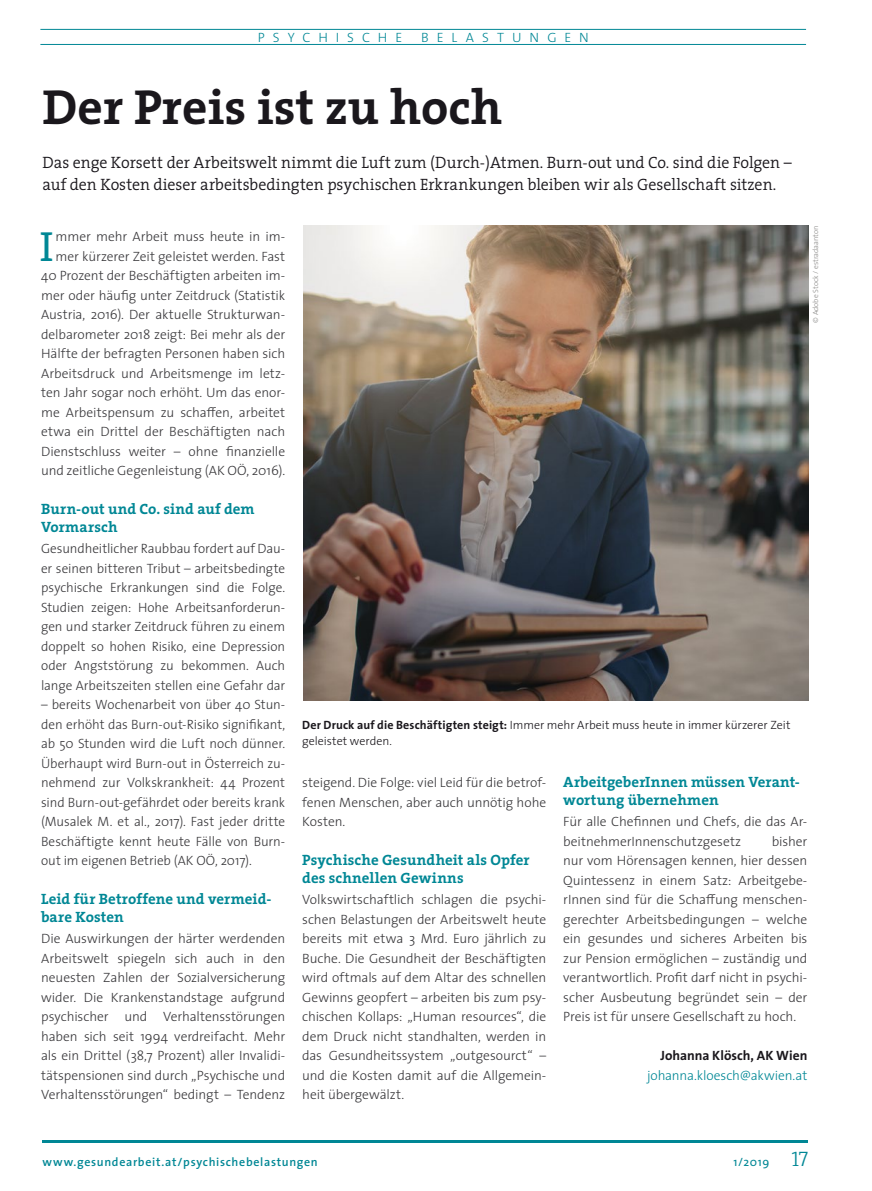
<style>
.page{position:relative;width:872px;height:1191px;background:#fff}
.page>*{position:absolute;margin:0;border:0;box-sizing:border-box;transform-origin:0 0}
.t1{font:700 49.5px "The Serif";color:#1a171c}
.t2{font:42.45px "The Serif";color:#008795}
.t3{font:300 16.5px/22.5px "The Serif";color:#1a171c}
.t4{font:700 15px/18px "The Serif";letter-spacing:.005em;color:#008795}
.t5{font:300 13.5px/19.5px "The Sans";letter-spacing:-.005em;color:#38373a;text-align:justify}
.t6{font:300 13.5px "The Sans";letter-spacing:-.01em;color:#008795}
.t7{font:700 13.5px "The Sans";color:#1a171c}
.t8{font:300 13.5px "The Sans";letter-spacing:.595em;color:#008795}
.t9{font:300 13.5px "The Sans";letter-spacing:.59em;color:#008795}
.t10{font:300 12px/16.5px "The Sans";letter-spacing:-.005em;color:#1a171c}
.t11{font:600 12px "The Sans";letter-spacing:.055em;color:#008795}
.t12{font:12px "The Sans";color:#008795}
.t13{font:300 7.5px "The Sans";color:#888785}
.s1{font-weight:700}
.s2{font-family:"The Serif Light Caps";font-size:21px}
</style>
<div class="page">
<hr style="left:43px;top:1140px;width:765px;height:2px;background:#008795">
<hr style="left:40px;top:29px;width:766px;height:1px;background:#008795">
<hr style="left:40px;top:44px;width:766px;height:1px;background:#008795">
<img style="left:304px;top:225px;width:504px;height:475px">
<p class="t9" style="left:258px;top:26px;width:146px">PSYCHISCHE</p>
<p class="t8" style="left:421px;top:26px;width:169px">BELASTUNGEN</p>
<h1 class="t1" style="left:43px;top:66px;width:461px">Der Preis ist zu hoch</h1>
<p class="t3" style="left:43px;top:150px;width:750px">Das enge Korsett der Arbeitswelt nimmt die Luft zum (Durch-)Atmen. Burn-out und Co. sind die Folgen – auf den Kosten dieser arbeitsbedingten psychischen Erkrankungen bleiben wir als Gesellschaft sitzen.</p>
<p class="t5" style="left:41px;top:226px;width:246px;text-align:right">mmer mehr Arbeit muss heute in im&shy;mer kürzerer Zeit geleistet werden. Fast 40 Prozent der Beschäftigten arbeiten im&shy;mer oder häufig unter Zeitdruck (Statistik Austria, 2016). Der aktuelle Strukturwan&shy;delbarometer 2018 zeigt: Bei mehr als der Hälfte der befragten Personen haben sich Arbeitsdruck und Arbeitsmenge im letz&shy;ten Jahr sogar noch erhöht. Um das enor&shy;me Arbeitspensum zu schaffen, arbeitet etwa ein Drittel der Beschäftigten nach Dienstschluss weiter – ohne finanzielle und zeitliche Gegenleistung (AK OÖ, 2016).</p>
<p class="t4" style="left:41px;top:500px;width:215px">Burn-out und Co. sind auf dem<br>Vormarsch</p>
<p class="t5" style="left:41px;top:538px;width:246px">Gesundheitlicher Raubbau fordert auf Dau&shy;er seinen bitteren Tribut – arbeitsbedingte psychische Erkrankungen sind die Folge.<br>Studien zeigen: Hohe Arbeitsanforderun&shy;gen und starker Zeitdruck führen zu einem doppelt so hohen Risiko, eine Depression oder Angststörung zu bekommen. Auch lange Arbeitszeiten stellen eine Gefahr dar</p>
<p class="t5" style="left:41px;top:694px;width:246px">– bereits Wochenarbeit von über 40 Stun&shy;den erhöht das Burn-out-Risiko signifikant, ab 50 Stunden wird die Luft noch dünner.<br>Überhaupt wird Burn-out in Österreich zu&shy;nehmend zur Volkskrankheit: 44 Prozent sind Burn-out-gefährdet oder bereits krank (Musalek M. et al., 2017). Fast jeder dritte Beschäftigte kennt heute Fälle von Burn&shy;out im eigenen Betrieb (AK OÖ, 2017).</p>
<p class="t4" style="left:41px;top:890px;width:232px">Leid für Betroffene und vermeid&shy;bare Kosten</p>
<p class="t5" style="left:41px;top:928px;width:245px">Die Auswirkungen der härter werdenden Arbeitswelt spiegeln sich auch in den neuesten Zahlen der Sozialversicherung wider. Die Krankenstandstage aufgrund psychischer und Verhaltensstörungen haben sich seit 1994 verdreifacht. Mehr als ein Drittel (38,7 Prozent) aller Invalidi&shy;tätspensionen sind durch „Psychische und Verhaltensstörungen“ bedingt – Tendenz</p>
<h2 class="t2" style="left:40px;top:211px;width:15px">I</h2>
<p class="t13" style="left:809px;top:322px;width:99px;rotate:-90deg">© Adobe Stock / estradaanton</p>
<p class="t10" style="left:302px;top:716px;width:490px"><span class="s1">Der Druck auf die Beschäftigten steigt:</span> Immer mehr Arbeit muss heute in immer kürzerer Zeit geleistet werden.</p>
<p class="t5" style="left:302px;top:772px;width:246px">steigend. Die Folge: viel Leid für die betrof&shy;fenen Menschen, aber auch unnötig hohe Kosten.</p>
<p class="t4" style="left:302px;top:851px;width:229px">Psychische Gesundheit als Opfer des schnellen Gewinns</p>
<p class="t5" style="left:302px;top:889px;width:246px">Volkswirtschaftlich schlagen die psychi&shy;schen Belastungen der Arbeitswelt heute bereits mit etwa 3 Mrd. Euro jährlich zu Buche. Die Gesundheit der Beschäftigten wird oftmals auf dem Altar des schnellen Gewinns geopfert – arbeiten bis zum psy&shy;chischen Kollaps: „Human resources“, die dem Druck nicht standhalten, werden in das Gesundheitssystem „outgesourct“ – und die Kosten damit auf die Allgemein&shy;heit übergewälzt.</p>
<p class="t4" style="left:563px;top:773px;width:238px">ArbeitgeberInnen müssen Verant&shy;wortung übernehmen</p>
<p class="t5" style="left:563px;top:811px;width:245px">Für alle Chefinnen und Chefs, die das Ar&shy;beitnehmerInnenschutzgesetz</p>
<p class="t5" style="left:563px;top:831px;width:246px;text-indent:208px">bisher nur vom Hörensagen kennen, hier dessen Quintessenz in einem Satz: Arbeitgebe&shy;rInnen sind für die Schaffung menschen&shy;gerechter Arbeitsbedingungen – welche ein gesundes und sicheres Arbeiten bis zur Pension ermöglichen – zuständig und verantwortlich. Profit darf nicht in psychi&shy;scher Ausbeutung begründet sein – der Preis ist für unsere Gesellschaft zu hoch.</p>
<p class="t7" style="left:660px;top:1044px;width:148px">Johanna Klösch, AK Wien</p>
<p class="t6" style="left:647px;top:1064px;width:162px">johanna.kloesch@akwien.at</p>
<p class="t11" style="left:43px;top:1151px;width:277px">www.gesundearbeit.at/psychischebelastungen</p>
<p class="t12" style="left:733px;top:1151px;width:76px">1/2019 <span class="s2">17</span></p>
</div>
